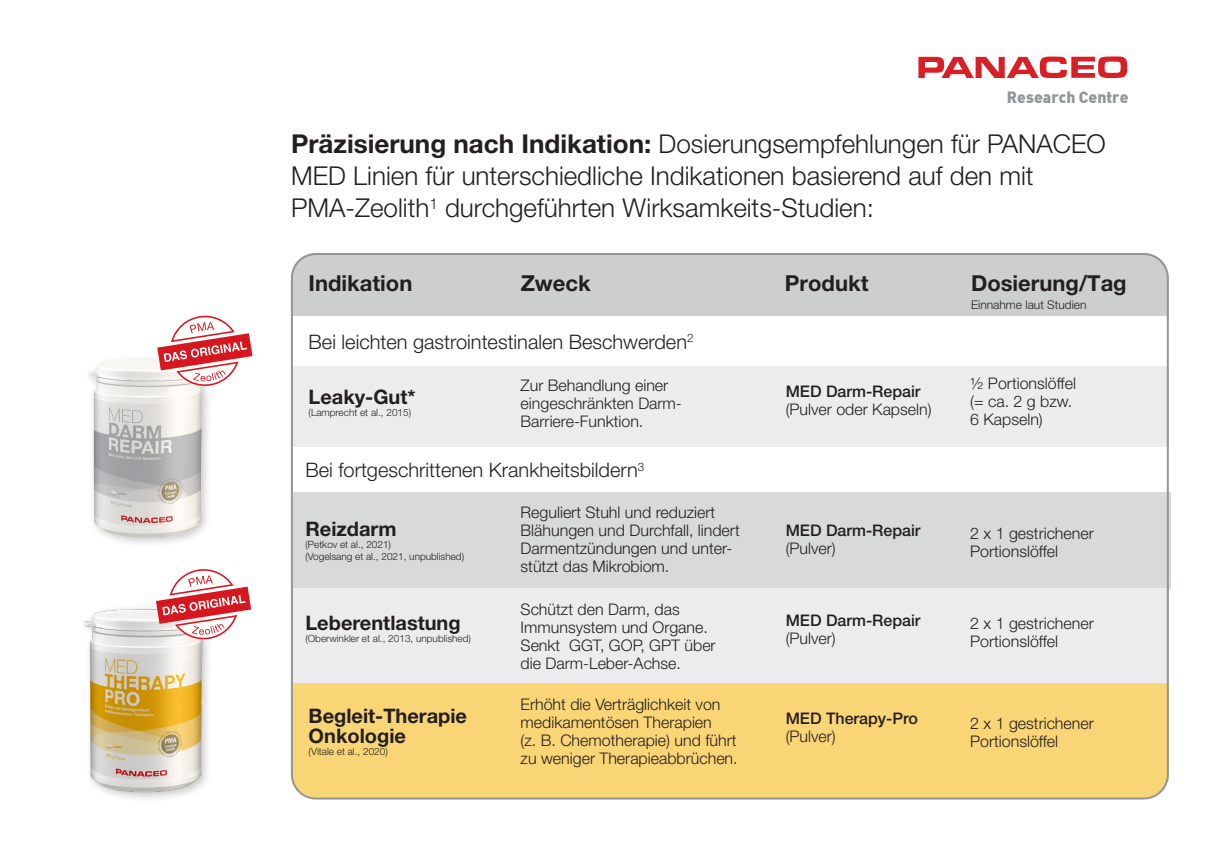
<style>
.page{position:relative;width:1214px;height:862px;background:#fff}
.page>*{position:absolute;margin:0;border:0;box-sizing:border-box;transform-origin:0 0}
.t1{font:300 26px/32px "Helvetica Neue LT Pro";color:#231f20}
.t2{font:700 22px "Helvetica Neue LT Pro";color:#231f20}
.t3{font:300 20px "Helvetica Neue LT Pro";color:#231f20}
.t4{font:700 20px/20px "Helvetica Neue LT Std";color:#231f20}
.t5{font:300 16px/18px "Helvetica Neue LT Pro";color:#231f20}
.t6{font:500 16px "Helvetica Neue LT Pro";color:#231f20}
.t7{font:900 16px "DIN";color:#929696}
.t8{font:300 12px "Helvetica Neue LT Pro";color:#231f20}
.t9{font:300 10px/12px "Helvetica Neue LT Pro";color:#231f20}
.s1{font-weight:700}
</style>
<div class="page">
<div style="left:291px;top:683px;width:877px;height:97px;background:#fad576"></div>
<div style="left:291px;top:740px;width:877px;height:58px;background:#fad576;border-radius:24px"></div>
<div style="left:293px;top:492px;width:877px;height:97px;background:#d8d9db"></div>
<div style="left:291px;top:589px;width:877px;height:94px;background:#ececee"></div>
<div style="left:291px;top:253px;width:877px;height:52px;background:#cdced0;border-radius:24px"></div>
<div style="left:291px;top:286px;width:877px;height:29px;background:#cdced0"></div>
<div style="left:291px;top:366px;width:877px;height:80px;background:#ececee"></div>
<div style="left:80px;top:604px;width:133px;height:199px;background:#231f20;opacity:.25"></div>
<img style="left:80px;top:606px;width:133px;height:189px">
<div style="left:84px;top:355px;width:129px;height:192px;background:#231f20;opacity:.25"></div>
<img style="left:84px;top:357px;width:129px;height:180px">
<svg style="left:157px;top:315px;width:95px;height:72px"></svg>
<svg style="left:156px;top:569px;width:95px;height:71px"></svg>
<svg style="left:918px;top:56px;width:209px;height:22px"></svg>
<p class="t7" style="left:1006px;top:86px;width:123px">Research Centre</p>
<h1 class="t1" style="left:291px;top:128px;width:816px"><span class="s1">Präzisierung nach Indikation:</span> Dosierungsempfehlungen für PANACEO<br>MED Linien für unterschiedliche Indikationen basierend auf den mit<br>PMA-Zeolith<sup>1</sup> durchgeführten Wirksamkeits-Studien:</h1>
<h2 class="t2" style="left:308px;top:269px;width:105px">Indikation</h2>
<h2 class="t2" style="left:520px;top:269px;width:72px">Zweck</h2>
<h2 class="t2" style="left:784px;top:269px;width:85px">Produkt</h2>
<h2 class="t2" style="left:970px;top:269px;width:157px">Dosierung/Tag</h2>
<p class="t8" style="left:970px;top:297px;width:117px">Einnahme laut Studien</p>
<p class="t3" style="left:308px;top:329px;width:386px">Bei leichten gastrointestinalen Beschwerden<sup>2</sup></p>
<p class="t4" style="left:308px;top:386px;width:109px">Leaky-Gut*</p>
<p class="t9" style="left:308px;top:406px;width:104px">(Lamprecht et al., 2015)</p>
<p class="t5" style="left:520px;top:376px;width:163px">Zur Behandlung einer eingeschränkten Darm-<br>Barriere-Funktion.</p>
<p class="t3" style="left:305px;top:458px;width:340px">Bei fortgeschrittenen Krankheitsbildern<sup>3</sup></p>
<p class="t4" style="left:305px;top:519px;width:93px">Reizdarm</p>
<p class="t9" style="left:305px;top:538px;width:160px">(Petkov et al., 2021)<br>(Vogelsang et al., 2021, unpublished)</p>
<p class="t4" style="left:305px;top:612px;width:157px">Leberentlastung</p>
<p class="t9" style="left:305px;top:632px;width:167px">(Oberwinkler et al., 2013, unpublished)</p>
<p class="t4" style="left:308px;top:705px;width:160px">Begleit-Therapie<br>Onkologie</p>
<p class="t9" style="left:308px;top:745px;width:81px">(Vitale et al., 2020)</p>
<p class="t5" style="left:520px;top:503px;width:221px">Reguliert Stuhl und reduziert<br>Blähungen und Durchfall, lindert<br>Darmentzündungen und unter&shy;stützt das Mikrobiom.</p>
<p class="t5" style="left:520px;top:600px;width:196px">Schützt den Darm, das<br>Immunsystem und Organe.<br>Senkt GGT, GOP, GPT über die Darm-Leber-Achse.</p>
<p class="t5" style="left:520px;top:695px;width:218px">Erhöht die Verträglichkeit von medikamentösen Therapien<br>(z. B. Chemotherapie) und führt zu weniger Therapieabbrüchen.</p>
<p class="t6" style="left:785px;top:382px;width:136px">MED Darm-Repair</p>
<p class="t5" style="left:785px;top:400px;width:147px">(Pulver oder Kapseln)</p>
<p class="t5" style="left:970px;top:374px;width:107px">½ Portionslöffel (= ca. 2 g bzw.<br>6 Kapseln)</p>
<p class="t6" style="left:785px;top:521px;width:136px">MED Darm-Repair</p>
<p class="t5" style="left:785px;top:539px;width:52px">(Pulver)</p>
<p class="t5" style="left:970px;top:524px;width:125px">2 x 1 gestrichener<br>Portionslöffel</p>
<p class="t6" style="left:785px;top:611px;width:136px">MED Darm-Repair</p>
<p class="t5" style="left:785px;top:629px;width:52px">(Pulver)</p>
<p class="t5" style="left:970px;top:614px;width:125px">2 x 1 gestrichener<br>Portionslöffel</p>
<p class="t6" style="left:785px;top:709px;width:134px">MED Therapy-Pro</p>
<p class="t5" style="left:785px;top:727px;width:52px">(Pulver)</p>
<p class="t5" style="left:970px;top:714px;width:125px">2 x 1 gestrichener<br>Portionslöffel</p>
</div>
